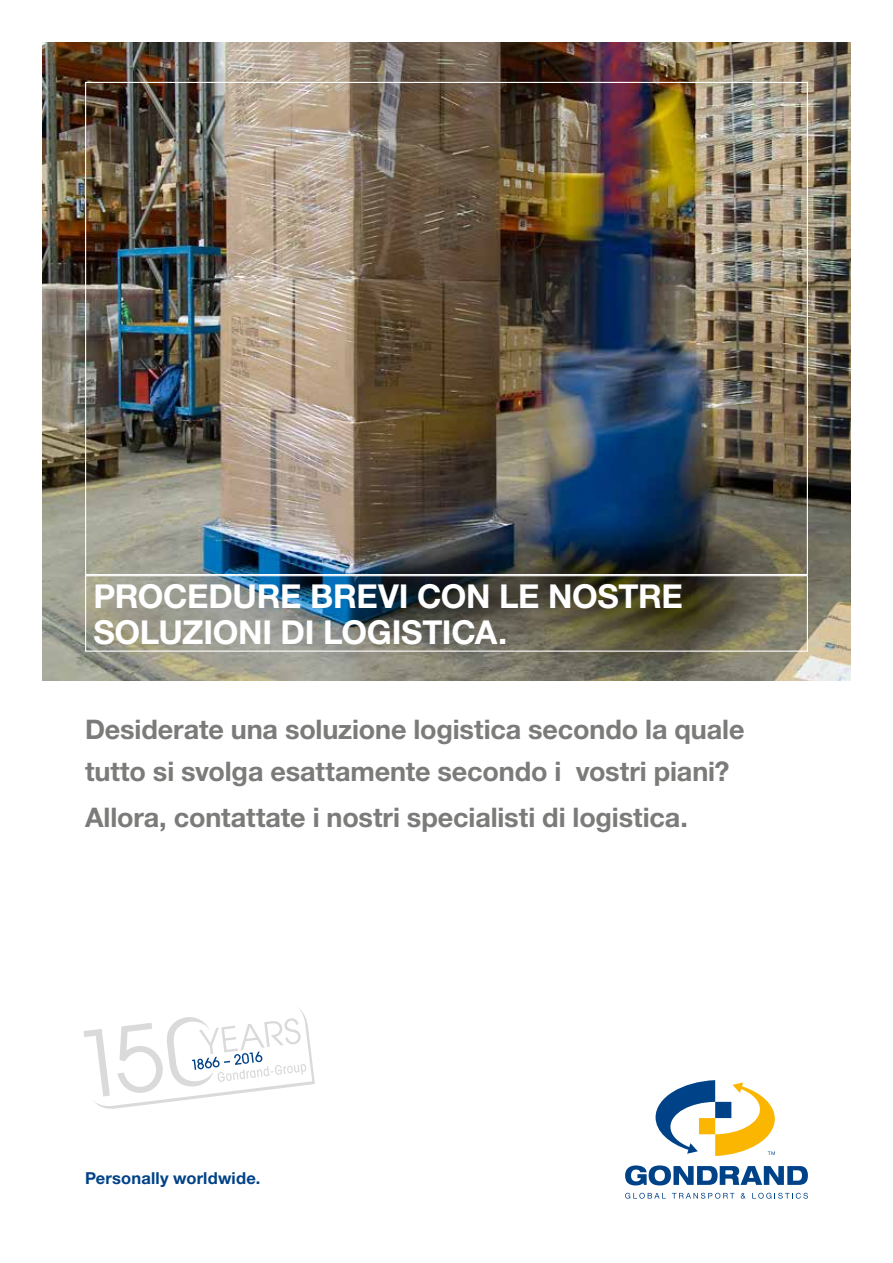
<style>
.page{position:relative;width:893px;height:1263px;background:#fff}
.page>*{position:absolute;margin:0;border:0;box-sizing:border-box;transform-origin:0 0}
.t1{font:700 33px/36px "Helvetica Neue LT Std";letter-spacing:-.01em;color:#fff}
.t2{font:700 27px/42px "Helvetica Neue LT Std";letter-spacing:-.005em;color:#7b7b7a}
.t3{font:700 16.5px "Helvetica Neue LT Std";letter-spacing:.01em;color:#004287}
</style>
<div class="page">
<img style="left:43px;top:43px;width:807px;height:637px">
<div style="left:85px;top:575px;width:723px;height:77px;border:1px solid #fff"></div>
<svg style="left:625px;top:1165px;width:183px;height:20px"></svg>
<svg style="left:656px;top:1080px;width:119px;height:76px"></svg>
<svg style="left:625px;top:1193px;width:41px;height:6px"></svg>
<svg style="left:672px;top:1193px;width:62px;height:6px"></svg>
<svg style="left:741px;top:1193px;width:5px;height:6px"></svg>
<svg style="left:752px;top:1193px;width:56px;height:6px"></svg>
<svg style="left:83px;top:1008px;width:232px;height:101px"></svg>
<p class="t1" style="left:94px;top:578px;width:591px">PROCEDURE BREVI CON LE NOSTRE<br>SOLUZIONI DI LOGISTICA.</p>
<p class="t2" style="left:85px;top:708px;width:661px">Desiderate una soluzione logistica secondo la quale tutto si svolga esattamente secondo i vostri piani?</p>
<p class="t2" style="left:85px;top:796px;width:604px">Allora, contattate i nostri specialisti di logistica.</p>
<p class="t3" style="left:85px;top:1168px;width:177px">Personally worldwide.</p>
</div>
